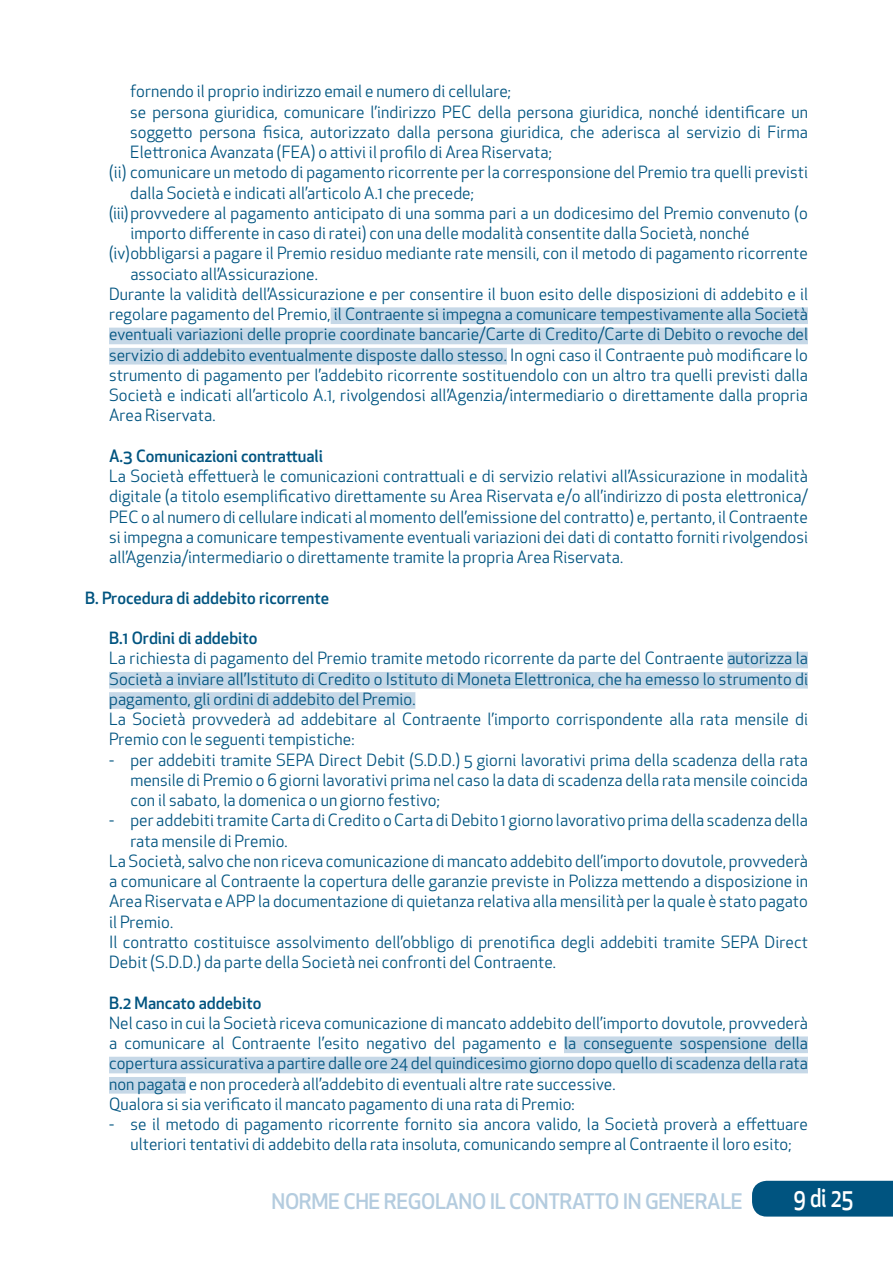
<style>
.page{position:relative;width:893px;height:1263px;background:#fff}
.page>*{position:absolute;margin:0;border:0;box-sizing:border-box;transform-origin:0 0}
.t1{font:500 25.2px "Apex New";color:#fff;scale:.83 1}
.t2{font:500 21px "Apex New";letter-spacing:-.02em;color:#b4ccdf}
.t3{font:16.5px/20.2px "Apex New";letter-spacing:.005em;color:#005480;text-align:justify}
.t4{font:500 16.5px "Apex New";color:#005480}
</style>
<div class="page">
<div style="left:752px;top:1181px;width:141px;height:35px;background:#005480"></div>
<div style="left:331px;top:307px;width:477px;height:17px;background:#c6d8e7"></div>
<div style="left:109px;top:328px;width:699px;height:16px;background:#c6d8e7"></div>
<div style="left:109px;top:348px;width:398px;height:16px;background:#c6d8e7"></div>
<div style="left:727px;top:652px;width:81px;height:16px;background:#c6d8e7"></div>
<div style="left:109px;top:672px;width:699px;height:16px;background:#c6d8e7"></div>
<div style="left:109px;top:692px;width:306px;height:17px;background:#c6d8e7"></div>
<div style="left:564px;top:1036px;width:244px;height:17px;background:#c6d8e7"></div>
<div style="left:109px;top:1057px;width:699px;height:16px;background:#c6d8e7"></div>
<div style="left:109px;top:1077px;width:77px;height:16px;background:#c6d8e7"></div>
<p class="t3" style="left:130px;top:81px;width:382px">fornendo il proprio indirizzo email e numero di cellulare;</p>
<p class="t3" style="left:130px;top:102px;width:679px">se persona giuridica, comunicare l’indirizzo PEC della persona giuridica, nonché identificare un</p>
<p class="t3" style="left:130px;top:122px;width:679px">soggetto persona fisica, autorizzato dalla persona giuridica, che aderisca al servizio di Firma</p>
<p class="t3" style="left:130px;top:142px;width:423px">Elettronica Avanzata (FEA) o attivi il profilo di Area Riservata;</p>
<p class="t3" style="left:109px;top:162px;width:700px">(ii) comunicare un metodo di pagamento ricorrente per la corresponsione del Premio tra quelli previsti</p>
<p class="t3" style="left:130px;top:183px;width:345px">dalla Società e indicati all’articolo A.1 che precede;</p>
<p class="t3" style="left:109px;top:203px;width:700px">(iii)provvedere al pagamento anticipato di una somma pari a un dodicesimo del Premio convenuto (o</p>
<p class="t3" style="left:130px;top:223px;width:621px">importo differente in caso di ratei) con una delle modalità consentite dalla Società, nonché</p>
<p class="t3" style="left:109px;top:243px;width:700px">(iv)obbligarsi a pagare il Premio residuo mediante rate mensili, con il metodo di pagamento ricorrente</p>
<p class="t3" style="left:130px;top:264px;width:189px">associato all’Assicurazione.</p>
<p class="t3" style="left:109px;top:284px;width:700px">Durante la validità dell’Assicurazione e per consentire il buon esito delle disposizioni di addebito e il</p>
<p class="t3" style="left:109px;top:304px;width:700px">regolare pagamento del Premio, il Contraente si impegna a comunicare tempestivamente alla Società</p>
<p class="t3" style="left:109px;top:324px;width:700px">eventuali variazioni delle proprie coordinate bancarie/Carte di Credito/Carte di Debito o revoche del</p>
<p class="t3" style="left:109px;top:345px;width:700px">servizio di addebito eventualmente disposte dallo stesso. In ogni caso il Contraente può modificare lo</p>
<p class="t3" style="left:109px;top:365px;width:700px">strumento di pagamento per l’addebito ricorrente sostituendolo con un altro tra quelli previsti dalla</p>
<p class="t3" style="left:109px;top:385px;width:700px">Società e indicati all’articolo A.1, rivolgendosi all’Agenzia/intermediario o direttamente dalla propria</p>
<p class="t3" style="left:109px;top:405px;width:108px">Area Riservata.</p>
<p class="t4" style="left:109px;top:445px;width:216px">A.3 Comunicazioni contrattuali</p>
<p class="t3" style="left:109px;top:466px;width:700px">La Società effettuerà le comunicazioni contrattuali e di servizio relativi all’Assicurazione in modalità digitale (a titolo esemplificativo direttamente su Area Riservata e/o all’indirizzo di posta elettronica/ PEC o al numero di cellulare indicati al momento dell’emissione del contratto) e, pertanto, il Contraente si impegna a comunicare tempestivamente eventuali variazioni dei dati di contatto forniti rivolgendosi all’Agenzia/intermediario o direttamente tramite la propria Area Riservata.</p>
<p class="t4" style="left:85px;top:587px;width:246px">B. Procedura di addebito ricorrente</p>
<p class="t4" style="left:109px;top:627px;width:150px">B.1 Ordini di addebito</p>
<p class="t3" style="left:109px;top:648px;width:700px;text-align:left">La richiesta di pagamento del Premio tramite metodo ricorrente da parte del Contraente autorizza la Società a inviare all’Istituto di Credito o Istituto di Moneta Elettronica, che ha emesso lo strumento di pagamento, gli ordini di addebito del Premio.<br>La Società provvederà ad addebitare al Contraente l’importo corrispondente alla rata mensile di Premio con le seguenti tempistiche:</p>
<p class="t3" style="left:130px;top:749px;width:679px;text-indent:-21px">- per addebiti tramite SEPA Direct Debit (S.D.D.) 5 giorni lavorativi prima della scadenza della rata mensile di Premio o 6 giorni lavorativi prima nel caso la data di scadenza della rata mensile coincida con il sabato, la domenica o un giorno festivo;</p>
<p class="t3" style="left:109px;top:810px;width:700px">- per addebiti tramite Carta di Credito o Carta di Debito 1 giorno lavorativo prima della scadenza della</p>
<p class="t3" style="left:130px;top:830px;width:159px">rata mensile di Premio.</p>
<p class="t3" style="left:109px;top:851px;width:700px">La Società, salvo che non riceva comunicazione di mancato addebito dell’importo dovutole, provvederà</p>
<p class="t3" style="left:109px;top:871px;width:700px">a comunicare al Contraente la copertura delle garanzie previste in Polizza mettendo a disposizione in</p>
<p class="t3" style="left:109px;top:891px;width:700px">Area Riservata e APP la documentazione di quietanza relativa alla mensilità per la quale è stato pagato</p>
<p class="t3" style="left:109px;top:911px;width:66px">il Premio.</p>
<p class="t3" style="left:109px;top:932px;width:700px">Il contratto costituisce assolvimento dell’obbligo di prenotifica degli addebiti tramite SEPA Direct</p>
<p class="t3" style="left:109px;top:952px;width:448px">Debit (S.D.D.) da parte della Società nei confronti del Contraente.</p>
<p class="t4" style="left:109px;top:991px;width:154px">B.2 Mancato addebito</p>
<p class="t3" style="left:109px;top:1013px;width:700px;text-align:left">Nel caso in cui la Società riceva comunicazione di mancato addebito dell’importo dovutole, provvederà a comunicare al Contraente l’esito negativo del pagamento e la conseguente sospensione della copertura assicurativa a partire dalle ore 24 del quindicesimo giorno dopo quello di scadenza della rata non pagata e non procederà all’addebito di eventuali altre rate successive.<br>Qualora si sia verificato il mancato pagamento di una rata di Premio:</p>
<p class="t3" style="left:109px;top:1114px;width:700px;text-align:center">- se il metodo di pagamento ricorrente fornito sia ancora valido, la Società proverà a effettuare ulteriori tentativi di addebito della rata insoluta, comunicando sempre al Contraente il loro esito;</p>
<p class="t2" style="left:272px;top:1187px;width:473px">NORME CHE REGOLANO IL CONTRATTO IN GENERALE</p>
<h1 class="t1" style="left:793px;top:1181px;width:74px">9 di 25</h1>
</div>
